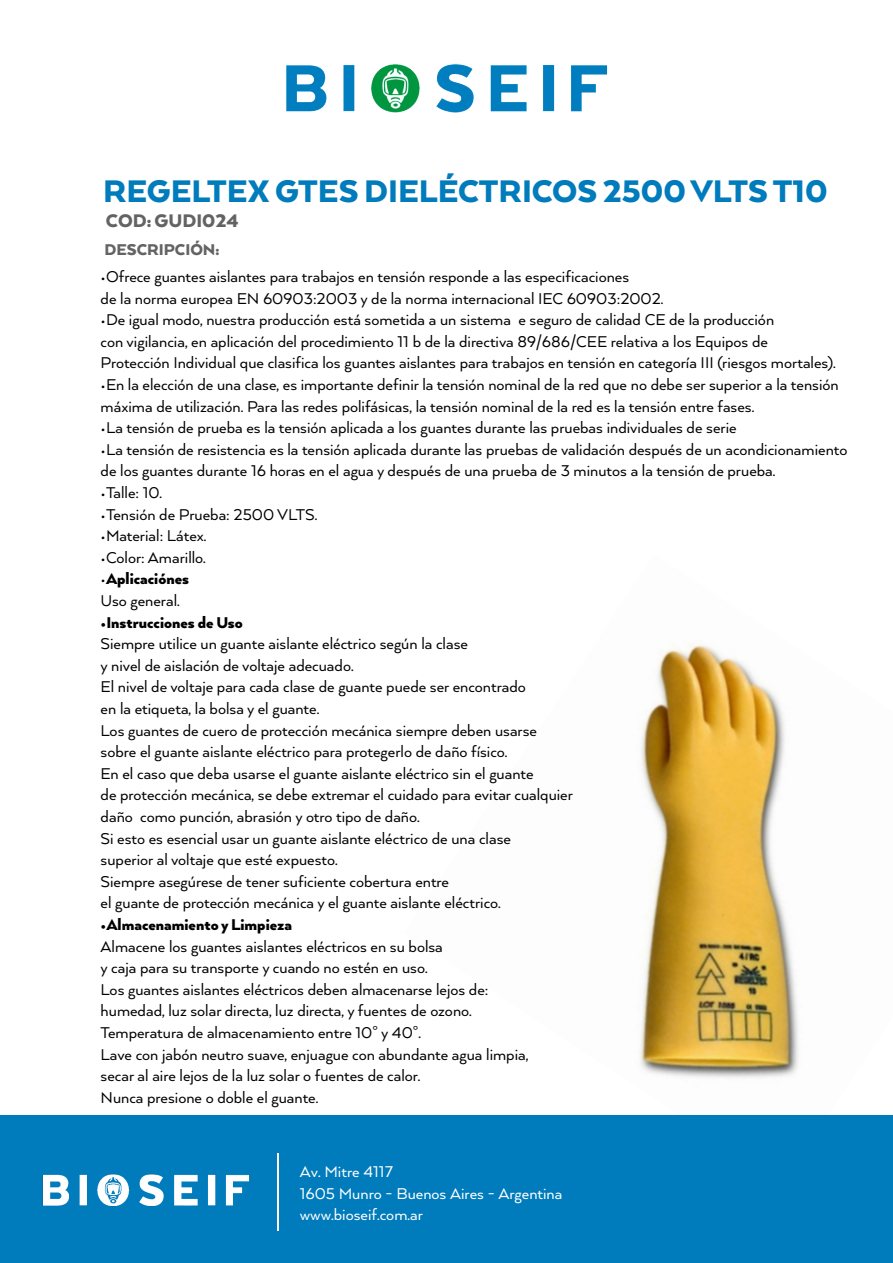
<style>
.page{position:relative;width:893px;height:1263px;background:#fff}
.page>*{position:absolute;margin:0;border:0;box-sizing:border-box;transform-origin:0 0}
.t1{font:900 36px "Arquitecta";color:#007bbc}
.t2{font:900 21px "Arquitecta";color:#636363}
.t3{font:18px/21.6px "Arquitecta";color:#000}
.t4{font:18px/21.6px "Arquitecta";color:#fff}
.t5{font:900 18px "Arquitecta";color:#000}
.t6{font:900 18px "Arquitecta";color:#636363}
.s1{font-weight:900}
</style>
<div class="page">
<img style="left:640px;top:644px;width:159px;height:434px">
<div style="left:0;top:1115px;width:893px;height:148px;background:#007bbc"></div>
<img style="left:42px;top:1174px;width:208px;height:33px">
<hr style="left:277px;top:1154px;width:2px;height:77px;background:#fff">
<img style="left:286px;top:63px;width:322px;height:50px">
<h1 class="t1" style="left:103px;top:168px;width:726px">REGELTEX GTES DIELÉCTRICOS 2500 VLTS T10</h1>
<p class="t2" style="left:106px;top:207px;width:134px">COD: GUDI024</p>
<p class="t6" style="left:104px;top:238px;width:116px">DESCRIPCIÓN:</p>
<p class="t3" style="left:101px;top:265px;width:564px">•Ofrece guantes aislantes para trabajos en tensión responde a las especificaciones<br>de la norma europea EN 60903:2003 y de la norma internacional IEC 60903:2002.</p>
<p class="t3" style="left:101px;top:308px;width:736px">•De igual modo, nuestra producción está sometida a un sistema e seguro de calidad CE de la producción<br>con vigilancia, en aplicación del procedimiento 11 b de la directiva 89/686/CEE relativa a los Equipos de<br>Protección Individual que clasifica los guantes aislantes para trabajos en tensión en categoría III (riesgos mortales).</p>
<p class="t3" style="left:101px;top:373px;width:739px">•En la elección de una clase, es importante definir la tensión nominal de la red que no debe ser superior a la tensión máxima de utilización. Para las redes polifásicas, la tensión nominal de la red es la tensión entre fases.</p>
<p class="t3" style="left:101px;top:416px;width:637px">•La tensión de prueba es la tensión aplicada a los guantes durante las pruebas individuales de serie</p>
<p class="t3" style="left:101px;top:438px;width:748px">•La tensión de resistencia es la tensión aplicada durante las pruebas de validación después de un acondicionamiento de los guantes durante 16 horas en el agua y después de una prueba de 3 minutos a la tensión de prueba.</p>
<p class="t3" style="left:101px;top:481px;width:63px">•Talle: 10.</p>
<p class="t3" style="left:101px;top:503px;width:218px">•Tensión de Prueba: 2500 VLTS.</p>
<p class="t3" style="left:101px;top:524px;width:107px">•Material: Látex.</p>
<p class="t3" style="left:101px;top:546px;width:107px">•Color: Amarillo.</p>
<p class="t3" style="left:101px;top:567px;width:90px">•<span class="s1">Aplicaciónes<br></span>Uso general.</p>
<p class="t5" style="left:101px;top:611px;width:144px">•Instrucciones de Uso</p>
<p class="t3" style="left:101px;top:632px;width:474px">Siempre utilice un guante aislante eléctrico según la clase<br>y nivel de aislación de voltaje adecuado.<br>El nivel de voltaje para cada clase de guante puede ser encontrado<br>en la etiqueta, la bolsa y el guante.<br>Los guantes de cuero de protección mecánica siempre deben usarse sobre el guante aislante eléctrico para protegerlo de daño físico.<br>En el caso que deba usarse el guante aislante eléctrico sin el guante<br>de protección mecánica, se debe extremar el cuidado para evitar cualquier daño como punción, abrasión y otro tipo de daño.<br>Si esto es esencial usar un guante aislante eléctrico de una clase<br>superior al voltaje que esté expuesto.<br>Siempre asegúrese de tener suficiente cobertura entre<br>el guante de protección mecánica y el guante aislante eléctrico.</p>
<p class="t5" style="left:101px;top:913px;width:193px">•Almacenamiento y Limpieza</p>
<p class="t3" style="left:101px;top:935px;width:429px">Almacene los guantes aislantes eléctricos en su bolsa<br>y caja para su transporte y cuando no estén en uso.<br>Los guantes aislantes eléctricos deben almacenarse lejos de: humedad, luz solar directa, luz directa, y fuentes de ozono.<br>Temperatura de almacenamiento entre 10° y 40°.<br>Lave con jabón neutro suave, enjuague con abundante agua limpia, secar al aire lejos de la luz solar o fuentes de calor.<br>Nunca presione o doble el guante.</p>
<p class="t4" style="left:300px;top:1160px;width:264px">Av. Mitre 4117<br>1605 Munro - Buenos Aires - Argentina www.bioseif.com.ar</p>
</div>
